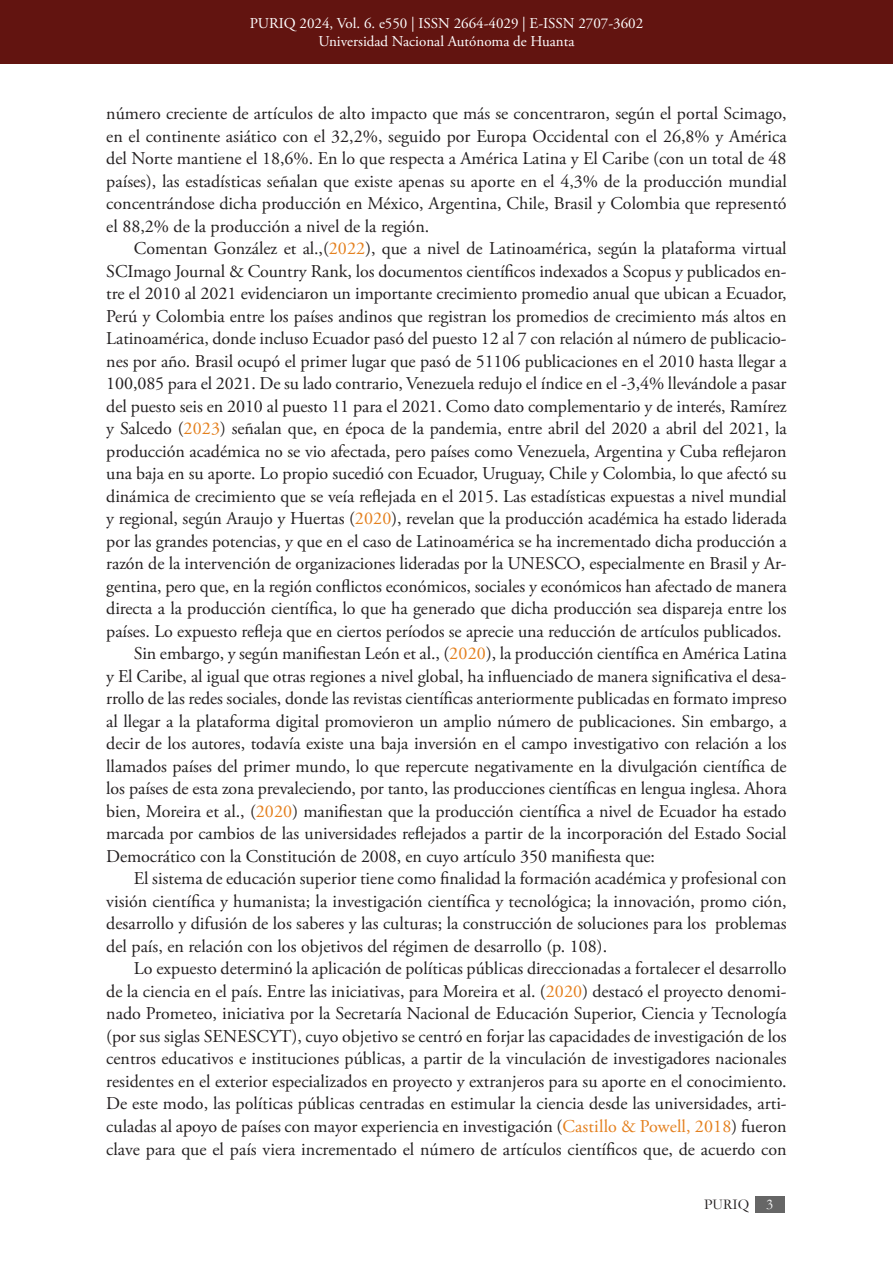
<style>
.page{position:relative;width:893px;height:1263px;background:#fff}
.page>*{position:absolute;margin:0;border:0;box-sizing:border-box;transform-origin:0 0}
.Parrafo_ES{font:18px/22.5px "Adobe Garamond Pro";color:#231f20;text-align:justify}
.t1{font:15px/18px "Adobe Garamond Pro";color:#fff;text-align:center}
.t2{font:15px "Garamond";color:#231f20}
.s1{color:#e4801e}
.s2{color:#fff}
</style>
<div class="page">
<div style="left:0;top:0;width:893px;height:64px;background:#621410"></div>
<div style="left:755px;top:1196px;width:29px;height:16px;background:#666"></div>
<p class="t1" style="left:250px;top:15px;width:395px">PURIQ 2024, Vol. 6. e550 | ISSN 2664-4029 | E-ISSN 2707-3602<br>Universidad Nacional Autónoma de Huanta</p>
<p class="Parrafo_ES" style="left:106px;top:103px;width:682px">número creciente de artículos de alto impacto que más se concentraron, según el portal Scimago, en el continente asiático con el 32,2%, seguido por Europa Occidental con el 26,8% y América del Norte mantiene el 18,6%. En lo que respecta a América Latina y El Caribe (con un total de 48 países), las estadísticas señalan que existe apenas su aporte en el 4,3% de la producción mundial concentrándose dicha producción en México, Argentina, Chile, Brasil y Colombia que representó el 88,2% de la producción a nivel de la región.</p>
<p class="Parrafo_ES" style="left:106px;top:238px;width:682px;text-indent:28px">Comentan González et al.,(<span class="s1">2022</span>), que a nivel de Latinoamérica, según la plataforma virtual SCImago Journal &amp; Country Rank, los documentos científicos indexados a Scopus y publicados en&shy;tre el 2010 al 2021 evidenciaron un importante crecimiento promedio anual que ubican a Ecuador, Perú y Colombia entre los países andinos que registran los promedios de crecimiento más altos en Latinoamérica, donde incluso Ecuador pasó del puesto 12 al 7 con relación al número de publicacio&shy;nes por año. Brasil ocupó el primer lugar que pasó de 51106 publicaciones en el 2010 hasta llegar a 100,085 para el 2021. De su lado contrario, Venezuela redujo el índice en el -3,4% llevándole a pasar del puesto seis en 2010 al puesto 11 para el 2021. Como dato complementario y de interés, Ramírez y Salcedo (<span class="s1">2023</span>) señalan que, en época de la pandemia, entre abril del 2020 a abril del 2021, la producción académica no se vio afectada, pero países como Venezuela, Argentina y Cuba reflejaron una baja en su aporte. Lo propio sucedió con Ecuador, Uruguay, Chile y Colombia, lo que afectó su dinámica de crecimiento que se veía reflejada en el 2015. Las estadísticas expuestas a nivel mundial y regional, según Araujo y Huertas (<span class="s1">2020</span>), revelan que la producción académica ha estado liderada por las grandes potencias, y que en el caso de Latinoamérica se ha incrementado dicha producción a razón de la intervención de organizaciones lideradas por la UNESCO, especialmente en Brasil y Ar&shy;gentina, pero que, en la región conflictos económicos, sociales y económicos han afectado de manera directa a la producción científica, lo que ha generado que dicha producción sea dispareja entre los países. Lo expuesto refleja que en ciertos períodos se aprecie una reducción de artículos publicados.</p>
<p class="Parrafo_ES" style="left:106px;top:643px;width:682px;text-indent:28px">Sin embargo, y según manifiestan León et al., (<span class="s1">2020</span>), la producción científica en América Latina y El Caribe, al igual que otras regiones a nivel global, ha influenciado de manera significativa el desa&shy;rrollo de las redes sociales, donde las revistas científicas anteriormente publicadas en formato impreso al llegar a la plataforma digital promovieron un amplio número de publicaciones. Sin embargo, a decir de los autores, todavía existe una baja inversión en el campo investigativo con relación a los llamados países del primer mundo, lo que repercute negativamente en la divulgación científica de los países de esta zona prevaleciendo, por tanto, las producciones científicas en lengua inglesa. Ahora bien, Moreira et al., (<span class="s1">2020</span>) manifiestan que la producción científica a nivel de Ecuador ha estado marcada por cambios de las universidades reflejados a partir de la incorporación del Estado Social Democrático con la Constitución de 2008, en cuyo artículo 350 manifiesta que:</p>
<p class="Parrafo_ES" style="left:106px;top:868px;width:682px;text-indent:28px">El sistema de educación superior tiene como finalidad la formación académica y profesional con visión científica y humanista; la investigación científica y tecnológica; la innovación, promo ción, desarrollo y difusión de los saberes y las culturas; la construcción de soluciones para los problemas del país, en relación con los objetivos del régimen de desarrollo (p. 108).</p>
<p class="Parrafo_ES" style="left:106px;top:958px;width:682px;text-indent:28px">Lo expuesto determinó la aplicación de políticas públicas direccionadas a fortalecer el desarrollo de la ciencia en el país. Entre las iniciativas, para Moreira et al. (<span class="s1">2020</span>) destacó el proyecto denomi&shy;nado Prometeo, iniciativa por la Secretaría Nacional de Educación Superior, Ciencia y Tecnología (por sus siglas SENESCYT), cuyo objetivo se centró en forjar las capacidades de investigación de los centros educativos e instituciones públicas, a partir de la vinculación de investigadores nacionales residentes en el exterior especializados en proyecto y extranjeros para su aporte en el conocimiento.<br>De este modo, las políticas públicas centradas en estimular la ciencia desde las universidades, arti&shy;culadas al apoyo de países con mayor experiencia en investigación (<span class="s1">Castillo &amp; Powell, 2018</span>) fueron clave para que el país viera incrementado el número de artículos científicos que, de acuerdo con</p>
<p class="t2" style="left:704px;top:1194px;width:71px">PURIQ <span class="s2">3</span></p>
</div>
